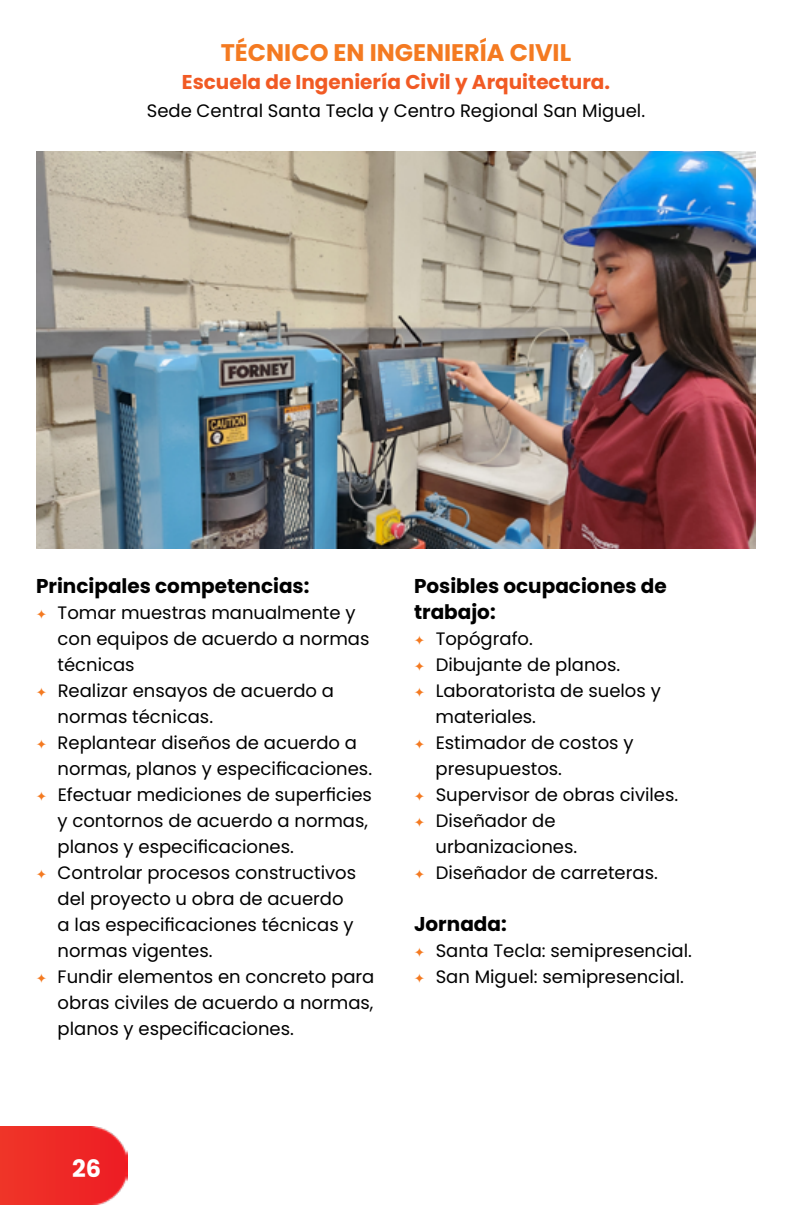
<style>
.page{position:relative;width:792px;height:1224px;background:#fff}
.page>*{position:absolute;margin:0;border:0;box-sizing:border-box;transform-origin:0 0}
.t1{font:700 24px "Poppins";color:#f47a21}
.t2{font:700 24px "Poppins";color:#fff}
.t3{font:700 20px/26px "Poppins";color:#000}
.t4{font:700 20px "Poppins";color:#f15a24}
.t5{font:18px/26px "Poppins";color:#000}
.s1{font-family:"Menlo";font-weight:700;color:#f47a21}
</style>
<div class="page">
<img style="left:0;top:1127px;width:127px;height:77px">
<img style="left:36px;top:151px;width:720px;height:397px">
<h1 class="t1" style="left:221px;top:39px;width:352px">TÉCNICO EN INGENIERÍA CIVIL</h1>
<p class="t4" style="left:182px;top:71px;width:430px">Escuela de Ingeniería Civil y Arquitectura.</p>
<p class="t5" style="left:147px;top:98px;width:500px">Sede Central Santa Tecla y Centro Regional San Miguel.</p>
<p class="t3" style="left:36px;top:573px;width:275px">Principales competencias:</p>
<p class="t5" style="left:36px;top:600px;width:321px"><span class="s1">✦</span> Tomar muestras manualmente y</p>
<p class="t5" style="left:58px;top:626px;width:313px">con equipos de acuerdo a normas</p>
<p class="t5" style="left:58px;top:652px;width:79px">técnicas</p>
<p class="t5" style="left:36px;top:678px;width:300px"><span class="s1">✦</span> Realizar ensayos de acuerdo a</p>
<p class="t5" style="left:58px;top:704px;width:157px">normas técnicas.</p>
<p class="t5" style="left:36px;top:730px;width:323px"><span class="s1">✦</span> Replantear diseños de acuerdo a</p>
<p class="t5" style="left:58px;top:756px;width:316px">normas, planos y especificaciones.</p>
<p class="t5" style="left:36px;top:782px;width:338px"><span class="s1">✦</span> Efectuar mediciones de superficies</p>
<p class="t5" style="left:58px;top:808px;width:312px">y contornos de acuerdo a normas,</p>
<p class="t5" style="left:58px;top:834px;width:238px">planos y especificaciones.</p>
<p class="t5" style="left:36px;top:860px;width:322px"><span class="s1">✦</span> Controlar procesos constructivos</p>
<p class="t5" style="left:58px;top:886px;width:288px">del proyecto u obra de acuerdo</p>
<p class="t5" style="left:58px;top:912px;width:298px">a las especificaciones técnicas y</p>
<p class="t5" style="left:58px;top:938px;width:156px">normas vigentes.</p>
<p class="t5" style="left:36px;top:964px;width:340px"><span class="s1">✦</span> Fundir elementos en concreto para</p>
<p class="t5" style="left:58px;top:990px;width:317px">obras civiles de acuerdo a normas,</p>
<p class="t5" style="left:58px;top:1016px;width:238px">planos y especificaciones.</p>
<p class="t3" style="left:414px;top:573px;width:254px">Posibles ocupaciones de trabajo:</p>
<p class="t5" style="left:414px;top:626px;width:120px"><span class="s1">✦</span> Topógrafo.</p>
<p class="t5" style="left:414px;top:652px;width:208px"><span class="s1">✦</span> Dibujante de planos.</p>
<p class="t5" style="left:414px;top:678px;width:248px"><span class="s1">✦</span> Laboratorista de suelos y</p>
<p class="t5" style="left:436px;top:704px;width:102px">materiales.</p>
<p class="t5" style="left:414px;top:730px;width:221px"><span class="s1">✦</span> Estimador de costos y</p>
<p class="t5" style="left:436px;top:756px;width:128px">presupuestos.</p>
<p class="t5" style="left:414px;top:782px;width:266px"><span class="s1">✦</span> Supervisor de obras civiles.</p>
<p class="t5" style="left:414px;top:808px;width:143px"><span class="s1">✦</span> Diseñador de</p>
<p class="t5" style="left:436px;top:834px;width:143px">urbanizaciones.</p>
<p class="t5" style="left:414px;top:860px;width:245px"><span class="s1">✦</span> Diseñador de carreteras.</p>
<p class="t3" style="left:414px;top:911px;width:94px">Jornada:</p>
<p class="t5" style="left:414px;top:938px;width:279px"><span class="s1">✦</span> Santa Tecla: semipresencial. <span class="s1">✦</span> San Miguel: semipresencial.</p>
<h1 class="t2" style="left:72px;top:1155px;width:30px">26</h1>
</div>
